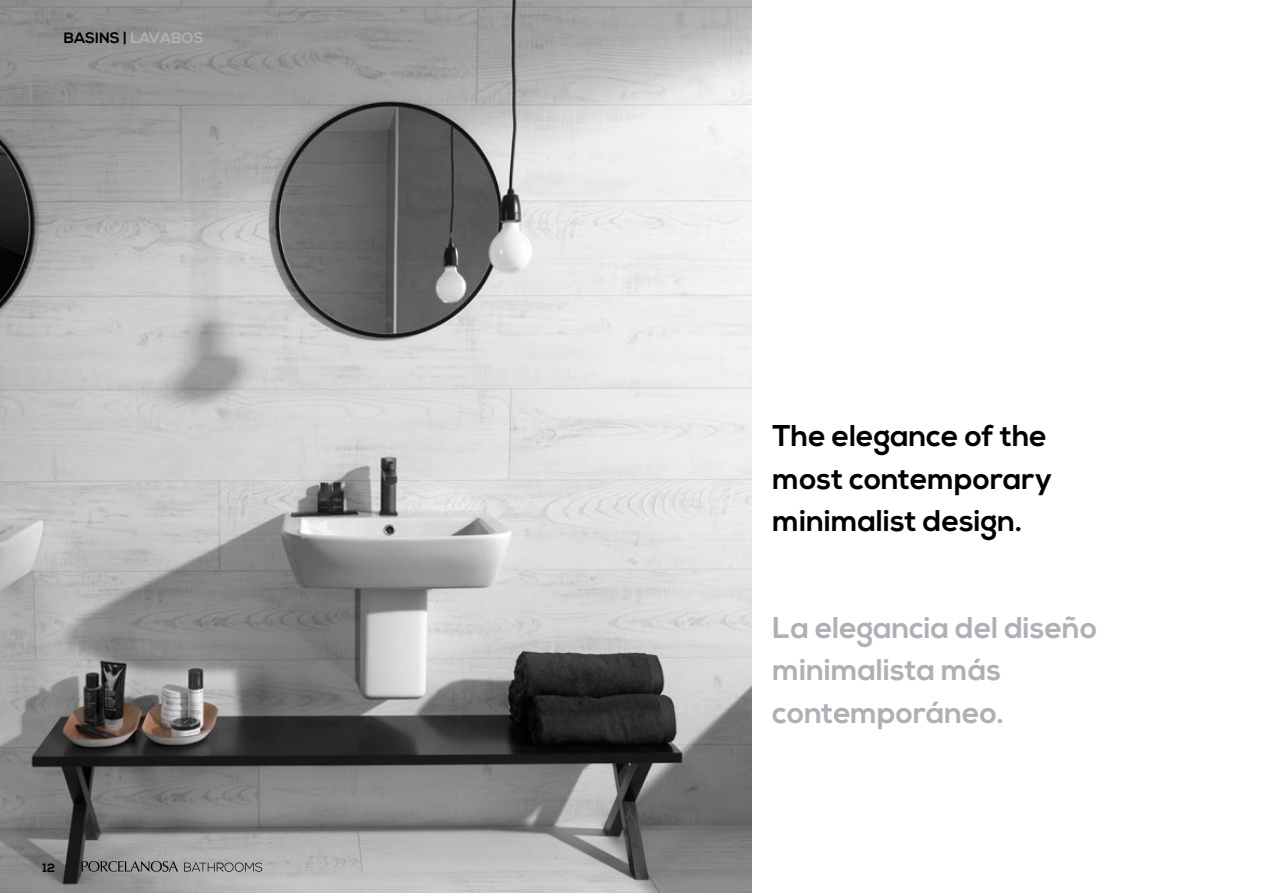
<style>
.page{position:relative;width:1263px;height:893px;background:#fff}
.page>*{position:absolute;margin:0;border:0;box-sizing:border-box;transform-origin:0 0}
.t1{font:700 30px/42.5px "Nexa";color:#000}
.t2{font:700 30px/42.5px "Nexa";color:#b0afb5}
.t3{font:700 15px "Nexa";color:#000}
.t4{font:700 12px "Nexa";color:#000}
.s1{color:#b0afb5}
</style>
<div class="page">
<img style="left:0;top:0;width:751px;height:893px">
<svg style="left:81px;top:861px;width:97px;height:11px"></svg>
<svg style="left:184px;top:863px;width:78px;height:9px"></svg>
<p class="t3" style="left:64px;top:29px;width:142px">BASINS | <span class="s1">LAVABOS</span></p>
<p class="t4" style="left:43px;top:861px;width:14px">12</p>
<p class="t1" style="left:772px;top:416px;width:281px">The elegance of the most contemporary minimalist design.</p>
<p class="t2" style="left:772px;top:607px;width:326px">La elegancia del diseño minimalista más contemporáneo.</p>
</div>
